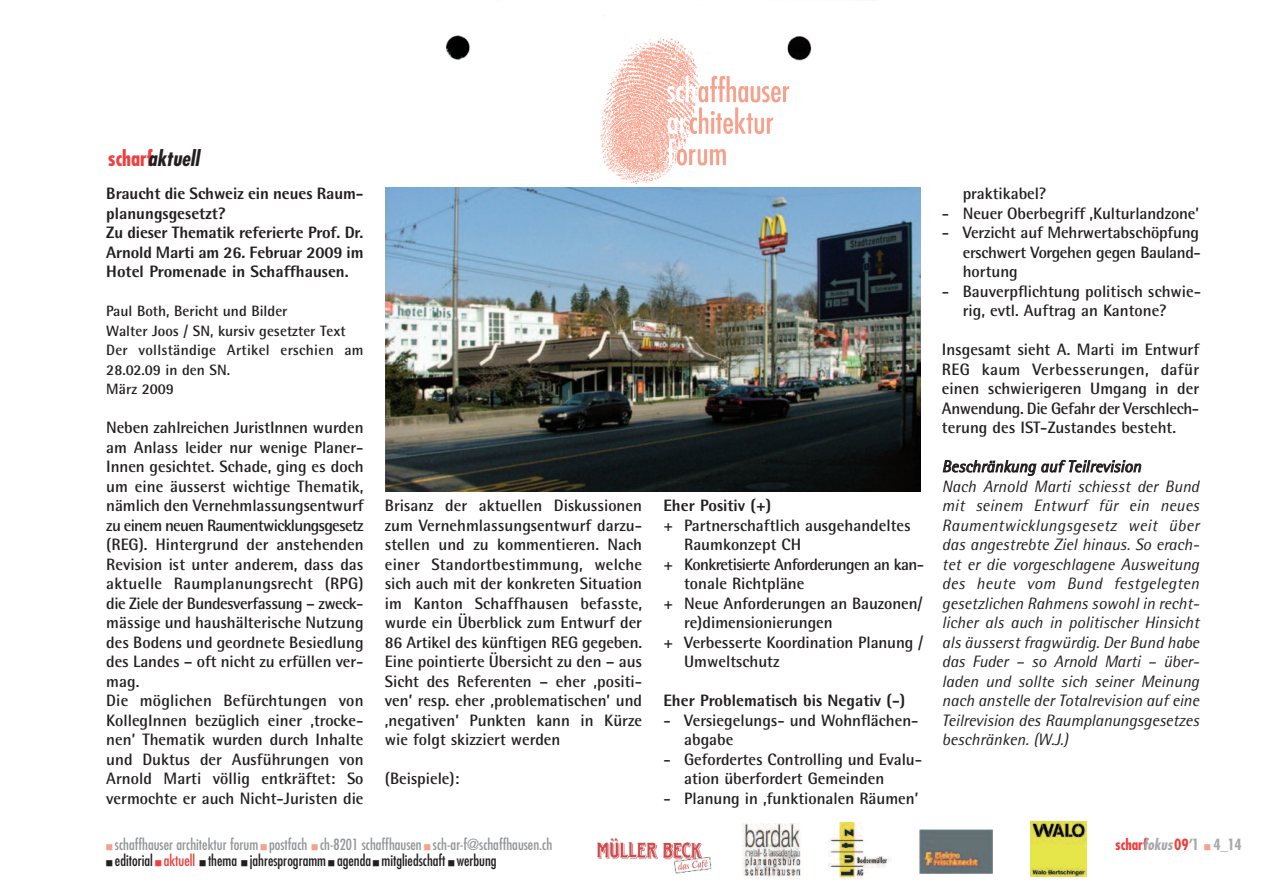
<style>
.page{position:relative;width:1263px;height:893px;background:#fff}
.page>*{position:absolute;margin:0;border:0;box-sizing:border-box;transform-origin:0 0}
.t1{font:italic 700 condensed 21px "Futura";color:#231f20}
.t2{font:700 16.5px/19.5px "Rotis Semi Sans";color:#231f20}
.t3{font:italic 16.5px/19.5px "Rotis Semi Sans";color:#231f20}
.t4{font:800 16.5px/19.5px "Rotis Semi Sans";letter-spacing:-.005em;color:#231f20}
.t5{font:700 16.5px "Rotis Semi Sans";letter-spacing:-.04em;color:#231f20}
.t6{font:condensed 15px/15.6px "Futura";color:#939598}
.t7{font:700 15px/19.5px "Rotis Semi Sans";color:#231f20}
.t8{font:700 condensed 15px "Futura";color:#ee3f3e}
.s1{font-style:normal;color:#ee3f3e}
.s2{color:#231f20}
.s3{color:#ee3f3e}
.s4{font-style:italic;color:#a8a9ad}
.s5{color:#a8a9ad}
</style>
<div class="page">
<img style="left:445px;top:35px;width:367px;height:25px">
<img style="left:589px;top:35px;width:215px;height:153px">
<img style="left:829px;top:822px;width:63px;height:57px">
<img style="left:919px;top:829px;width:74px;height:44px">
<img style="left:1031px;top:821px;width:55px;height:56px">
<img style="left:743px;top:823px;width:58px;height:56px">
<img style="left:597px;top:838px;width:115px;height:36px">
<img style="left:385px;top:188px;width:536px;height:304px">
<p class="t1" style="left:108px;top:149px;width:93px"><span class="s1">scharf</span>aktuell</p>
<p class="t4" style="left:106px;top:186px;width:259px">Braucht die Schweiz ein neues Raum&shy;planungsgesetzt?<br>Zu dieser Thematik referierte Prof. Dr.<br>Arnold Marti am 26. Februar 2009 im<br>Hotel Promenade in Schaffhausen.</p>
<p class="t7" style="left:106px;top:303px;width:259px">Paul Both, Bericht und Bilder<br>Walter Joos / SN, kursiv gesetzter Text<br>Der vollständige Artikel erschien am<br>28.02.09 in den SN.<br>März 2009</p>
<p class="t2" style="left:106px;top:420px;width:259px">Neben zahlreichen JuristInnen wurden am Anlass leider nur wenige Planer-Innen gesichtet. Schade, ging es doch um eine äusserst wichtige Thematik, nämlich den Vernehmlassungsentwurf zu einem neuen Raumentwicklungsgesetz (REG). Hintergrund der anstehenden Revision ist unter anderem, dass das aktuelle Raumplanungsrecht (RPG) die Ziele der Bundesverfassung – zweck&shy;mässige und haushälterische Nutzung des Bodens und geordnete Besiedlung des Landes – oft nicht zu erfüllen ver&shy;mag.<br>Die möglichen Befürchtungen von KollegInnen bezüglich einer ‚trocke&shy;nen’ Thematik wurden durch Inhalte und Duktus der Ausführungen von Arnold Marti völlig entkräftet: So vermochte er auch Nicht-Juristen die</p>
<p class="t6" style="left:115px;top:838px;width:439px">schaffhauser architektur forum postfach ch-8201 schaffhausen sch-ar-f@schaffhausen.ch <span class="s2">editorial</span> <span class="s3">aktuell</span> <span class="s2">thema jahresprogramm agenda mitgliedschaft werbung</span></p>
<p class="t8" style="left:1115px;top:838px;width:128px">schar<span class="s4">fokus</span>09<span class="s5">’1 4_14</span></p>
<p class="t2" style="left:963px;top:186px;width:85px">praktikabel?</p>
<p class="t2" style="left:942px;top:205px;width:259px">- Neuer Oberbegriff ‚Kulturlandzone’</p>
<p class="t2" style="left:963px;top:225px;width:240px;text-align:justify;text-indent:-21px">- Verzicht auf Mehrwertabschöpfung erschwert Vorgehen gegen Bauland&shy;hortung</p>
<p class="t2" style="left:963px;top:283px;width:240px;text-indent:-21px">- Bauverpflichtung politisch schwie&shy;rig, evtl. Auftrag an Kantone?</p>
<p class="t2" style="left:942px;top:342px;width:259px;text-align:justify">Insgesamt sieht A. Marti im Entwurf REG kaum Verbesserungen, dafür einen schwierigeren Umgang in der Anwendung. Die Gefahr der Verschlech&shy;terung des IST-Zustandes besteht.</p>
<p class="t3" style="left:942px;top:458px;width:259px">Beschränkung auf Teilrevision<br>Nach Arnold Marti schiesst der Bund mit seinem Entwurf für ein neues Raumentwicklungsgesetz weit über das angestrebte Ziel hinaus. So erach&shy;tet er die vorgeschlagene Ausweitung des heute vom Bund festgelegten gesetzlichen Rahmens sowohl in recht&shy;licher als auch in politischer Hinsicht als äusserst fragwürdig. Der Bund habe das Fuder – so Arnold Marti – über&shy;laden und sollte sich seiner Meinung nach anstelle der Totalrevision auf eine Teilrevision des Raumplanungsgesetzes beschränken. (W.J.)</p>
<p class="t4" style="left:663px;top:498px;width:110px">Eher Positiv (+)</p>
<p class="t2" style="left:663px;top:517px;width:249px">+ Partnerschaftlich ausgehandeltes</p>
<p class="t2" style="left:684px;top:537px;width:118px">Raumkonzept CH</p>
<p class="t5" style="left:663px;top:559px;width:262px">+ Konkretisierte Anforderungen an kan-</p>
<p class="t2" style="left:684px;top:576px;width:122px">tonale Richtpläne</p>
<p class="t2" style="left:663px;top:595px;width:261px">+ Neue Anforderungen an Bauzonen/</p>
<p class="t2" style="left:684px;top:615px;width:150px">re)dimensionierungen</p>
<p class="t2" style="left:663px;top:634px;width:262px">+ Verbesserte Koordination Planung /</p>
<p class="t2" style="left:684px;top:654px;width:97px">Umweltschutz</p>
<p class="t4" style="left:663px;top:693px;width:243px">Eher Problematisch bis Negativ (-)</p>
<p class="t2" style="left:684px;top:712px;width:236px;text-indent:-21px">- Versiegelungs- und Wohnflächen&shy;abgabe</p>
<p class="t2" style="left:684px;top:751px;width:239px;text-indent:-21px">- Gefordertes Controlling und Evalu&shy;ation überfordert Gemeinden</p>
<p class="t2" style="left:663px;top:790px;width:256px">- Planung in ‚funktionalen Räumen’</p>
<p class="t2" style="left:385px;top:498px;width:259px;text-align:justify">Brisanz der aktuellen Diskussionen zum Vernehmlassungsentwurf darzu&shy;stellen und zu kommentieren. Nach einer Standortbestimmung, welche sich auch mit der konkreten Situation im Kanton Schaffhausen befasste, wurde ein Überblick zum Entwurf der 86 Artikel des künftigen REG gegeben.<br>Eine pointierte Übersicht zu den – aus Sicht des Referenten – eher ‚positi&shy;ven’ resp. eher ‚problematischen’ und ‚negativen’ Punkten kann in Kürze wie folgt skizziert werden</p>
<p class="t2" style="left:385px;top:771px;width:76px">(Beispiele):</p>
</div>
